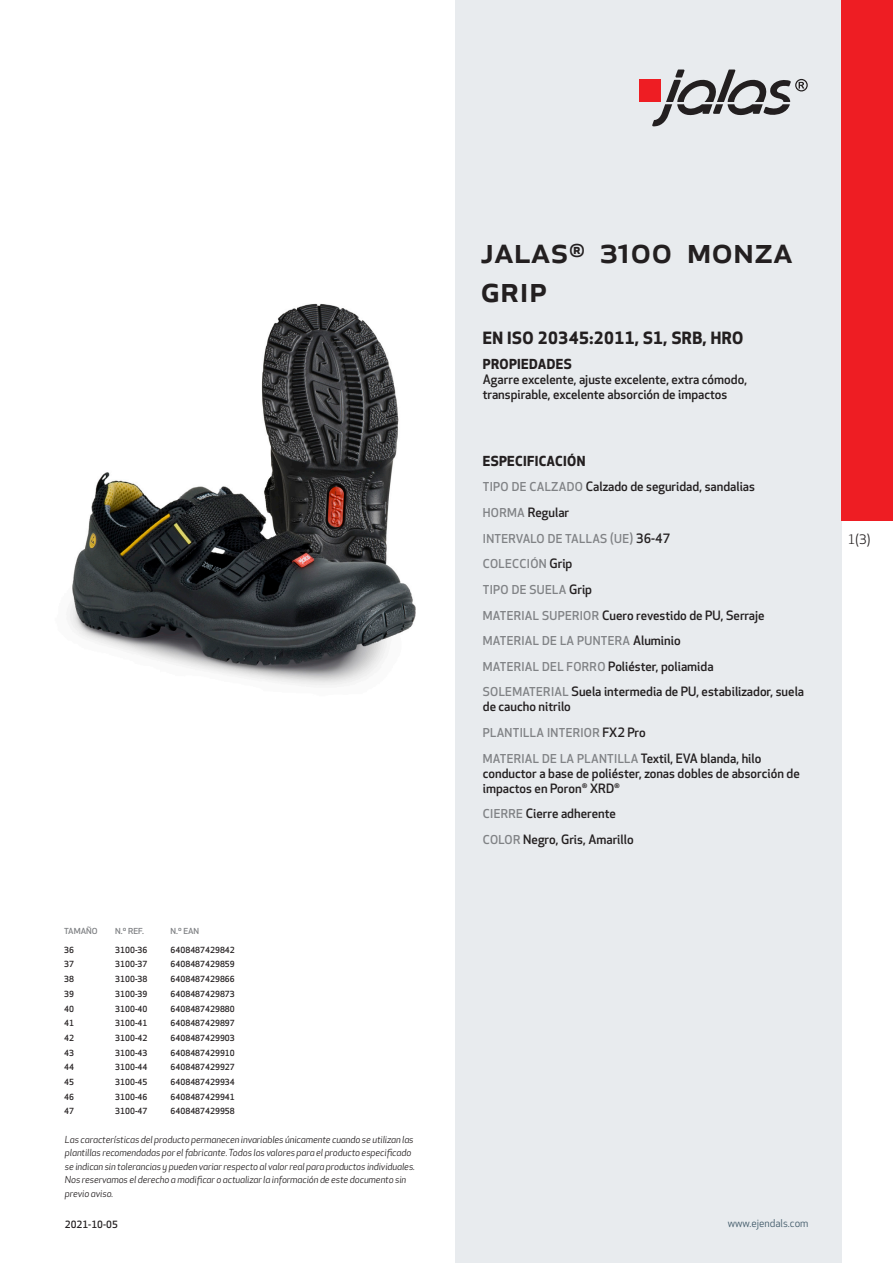
<style>
.page{position:relative;width:893px;height:1263px;background:#fff}
.page>*{position:absolute;margin:0;border:0;box-sizing:border-box;transform-origin:0 0}
.prodname{font:500 36px/39px "Apex New";color:#231f20}
.Funktion_body{font:700 16.5px "Apex New";letter-spacing:.025em;color:#231f20}
.Funktion_body-2{font:700 13.5px "Apex New";letter-spacing:.025em;color:#231f20}
.t1{font:12.75px "Apex New";color:#231f20}
.Funktion_body-3{font:500 12.6px/15px "Apex New";color:#231f20}
.Funktion_body-4{font:500 12px "Apex New";letter-spacing:.025em;color:#808285}
.t2{font:10.5px "Apex New";color:#405968}
.t3{font:500 9.75px "Apex New";color:#231f20}
.t4{font:italic 9.45px/13.5px "Apex New";letter-spacing:-.01em;color:#231f20}
.ArticleTable_body{font:500 8.25px "Apex New";color:#231f20}
.ArticeTable_header{font:500 8.1px "Apex New";color:#808285;scale:1.06 1}
.s1{font-size:12px;color:#808285}
.s2{font-size:12.6px;color:#231f20}
</style>
<div class="page">
<div style="left:455px;top:0;width:387px;height:1263px;background:#e8ebee"></div>
<div style="left:639px;top:80px;width:22px;height:22px;background:#ee1d23"></div>
<svg style="left:652px;top:70px;width:156px;height:56px"></svg>
<div style="left:842px;top:0;width:51px;height:520px;background:#ee1d23"></div>
<img style="left:69px;top:303px;width:346px;height:383px">
<p class="ArticeTable_header" style="left:64px;top:925px;width:33px">TAMAÑO</p>
<p class="ArticeTable_header" style="left:115px;top:925px;width:29px">N.º REF.</p>
<p class="ArticeTable_header" style="left:171px;top:925px;width:29px">N.º EAN</p>
<p class="ArticleTable_body" style="left:64px;top:944px;width:11px">36</p>
<p class="ArticleTable_body" style="left:115px;top:944px;width:34px">3100-36</p>
<p class="ArticleTable_body" style="left:171px;top:944px;width:66px">6408487429842</p>
<p class="ArticleTable_body" style="left:64px;top:959px;width:11px">37</p>
<p class="ArticleTable_body" style="left:115px;top:959px;width:34px">3100-37</p>
<p class="ArticleTable_body" style="left:171px;top:959px;width:66px">6408487429859</p>
<p class="ArticleTable_body" style="left:64px;top:973px;width:11px">38</p>
<p class="ArticleTable_body" style="left:115px;top:973px;width:34px">3100-38</p>
<p class="ArticleTable_body" style="left:171px;top:973px;width:66px">6408487429866</p>
<p class="ArticleTable_body" style="left:64px;top:988px;width:11px">39</p>
<p class="ArticleTable_body" style="left:115px;top:988px;width:34px">3100-39</p>
<p class="ArticleTable_body" style="left:171px;top:988px;width:66px">6408487429873</p>
<p class="ArticleTable_body" style="left:64px;top:1003px;width:11px">40</p>
<p class="ArticleTable_body" style="left:115px;top:1003px;width:34px">3100-40</p>
<p class="ArticleTable_body" style="left:171px;top:1003px;width:66px">6408487429880</p>
<p class="ArticleTable_body" style="left:64px;top:1018px;width:11px">41</p>
<p class="ArticleTable_body" style="left:115px;top:1018px;width:34px">3100-41</p>
<p class="ArticleTable_body" style="left:171px;top:1018px;width:66px">6408487429897</p>
<p class="ArticleTable_body" style="left:64px;top:1032px;width:11px">42</p>
<p class="ArticleTable_body" style="left:115px;top:1032px;width:34px">3100-42</p>
<p class="ArticleTable_body" style="left:171px;top:1032px;width:66px">6408487429903</p>
<p class="ArticleTable_body" style="left:64px;top:1047px;width:11px">43</p>
<p class="ArticleTable_body" style="left:115px;top:1047px;width:34px">3100-43</p>
<p class="ArticleTable_body" style="left:171px;top:1047px;width:66px">6408487429910</p>
<p class="ArticleTable_body" style="left:64px;top:1062px;width:11px">44</p>
<p class="ArticleTable_body" style="left:115px;top:1062px;width:34px">3100-44</p>
<p class="ArticleTable_body" style="left:171px;top:1062px;width:66px">6408487429927</p>
<p class="ArticleTable_body" style="left:64px;top:1076px;width:11px">45</p>
<p class="ArticleTable_body" style="left:115px;top:1076px;width:34px">3100-45</p>
<p class="ArticleTable_body" style="left:171px;top:1076px;width:66px">6408487429934</p>
<p class="ArticleTable_body" style="left:64px;top:1091px;width:11px">46</p>
<p class="ArticleTable_body" style="left:115px;top:1091px;width:34px">3100-46</p>
<p class="ArticleTable_body" style="left:171px;top:1091px;width:66px">6408487429941</p>
<p class="ArticleTable_body" style="left:64px;top:1106px;width:11px">47</p>
<p class="ArticleTable_body" style="left:115px;top:1106px;width:34px">3100-47</p>
<p class="ArticleTable_body" style="left:171px;top:1106px;width:66px">6408487429958</p>
<p class="t4" style="left:65px;top:1132px;width:352px">Las características del producto permanecen invariables únicamente cuando se utilizan las plantillas recomendadas por el fabricante. Todos los valores para el producto especificado se indican sin tolerancias y pueden variar respecto al valor real para productos individuales.<br>Nos reservamos el derecho a modificar o actualizar la información de este documento sin previo aviso.</p>
<p class="t3" style="left:65px;top:1218px;width:54px">2021-10-05</p>
<p class="prodname" style="left:480px;top:230px;width:314px">JALAS<sup>®</sup> 3100 MONZA<br>GRIP</p>
<p class="Funktion_body" style="left:483px;top:326px;width:262px">EN ISO 20345:2011, S1, SRB, HRO</p>
<p class="Funktion_body-2" style="left:483px;top:355px;width:90px">PROPIEDADES</p>
<p class="Funktion_body-3" style="left:483px;top:372px;width:266px">Agarre excelente, ajuste excelente, extra cómodo, transpirable, excelente absorción de impactos</p>
<p class="Funktion_body-2" style="left:483px;top:451px;width:104px">ESPECIFICACIÓN</p>
<p class="Funktion_body-3" style="left:483px;top:479px;width:274px"><span class="s1">TIPO DE CALZADO</span> Calzado de seguridad, sandalias</p>
<p class="Funktion_body-3" style="left:483px;top:505px;width:88px"><span class="s1">HORMA</span> Regular</p>
<p class="Funktion_body-4" style="left:483px;top:530px;width:189px">INTERVALO DE TALLAS (UE) <span class="s2">36-47</span></p>
<p class="Funktion_body-4" style="left:483px;top:556px;width:91px">COLECCIÓN <span class="s2">Grip</span></p>
<p class="Funktion_body-4" style="left:483px;top:581px;width:111px">TIPO DE SUELA <span class="s2">Grip</span></p>
<p class="Funktion_body-3" style="left:483px;top:607px;width:283px"><span class="s1">MATERIAL SUPERIOR</span> Cuero revestido de PU, Serraje</p>
<p class="Funktion_body-4" style="left:483px;top:633px;width:199px">MATERIAL DE LA PUNTERA <span class="s2">Aluminio</span></p>
<p class="Funktion_body-3" style="left:483px;top:658px;width:232px"><span class="s1">MATERIAL DEL FORRO</span> Poliéster, poliamida</p>
<p class="Funktion_body-3" style="left:483px;top:684px;width:323px"><span class="s1">SOLEMATERIAL</span> Suela intermedia de PU, estabilizador, suela de caucho nitrilo</p>
<p class="Funktion_body-4" style="left:483px;top:725px;width:164px">PLANTILLA INTERIOR <span class="s2">FX2 Pro</span></p>
<p class="Funktion_body-4" style="left:483px;top:750px;width:280px">MATERIAL DE LA PLANTILLA <span class="s2">Textil, EVA blanda, hilo</span></p>
<p class="Funktion_body-3" style="left:483px;top:765px;width:318px">conductor a base de poliéster, zonas dobles de absorción de impactos en Poron<sup>®</sup> XRD<sup>®</sup></p>
<p class="Funktion_body-3" style="left:483px;top:806px;width:135px"><span class="s1">CIERRE</span> Cierre adherente</p>
<p class="Funktion_body-3" style="left:483px;top:832px;width:152px"><span class="s1">COLOR</span> Negro, Gris, Amarillo</p>
<p class="t1" style="left:848px;top:531px;width:24px">1(3)</p>
<p class="t2" style="left:728px;top:1217px;width:82px">www.ejendals.com</p>
</div>
